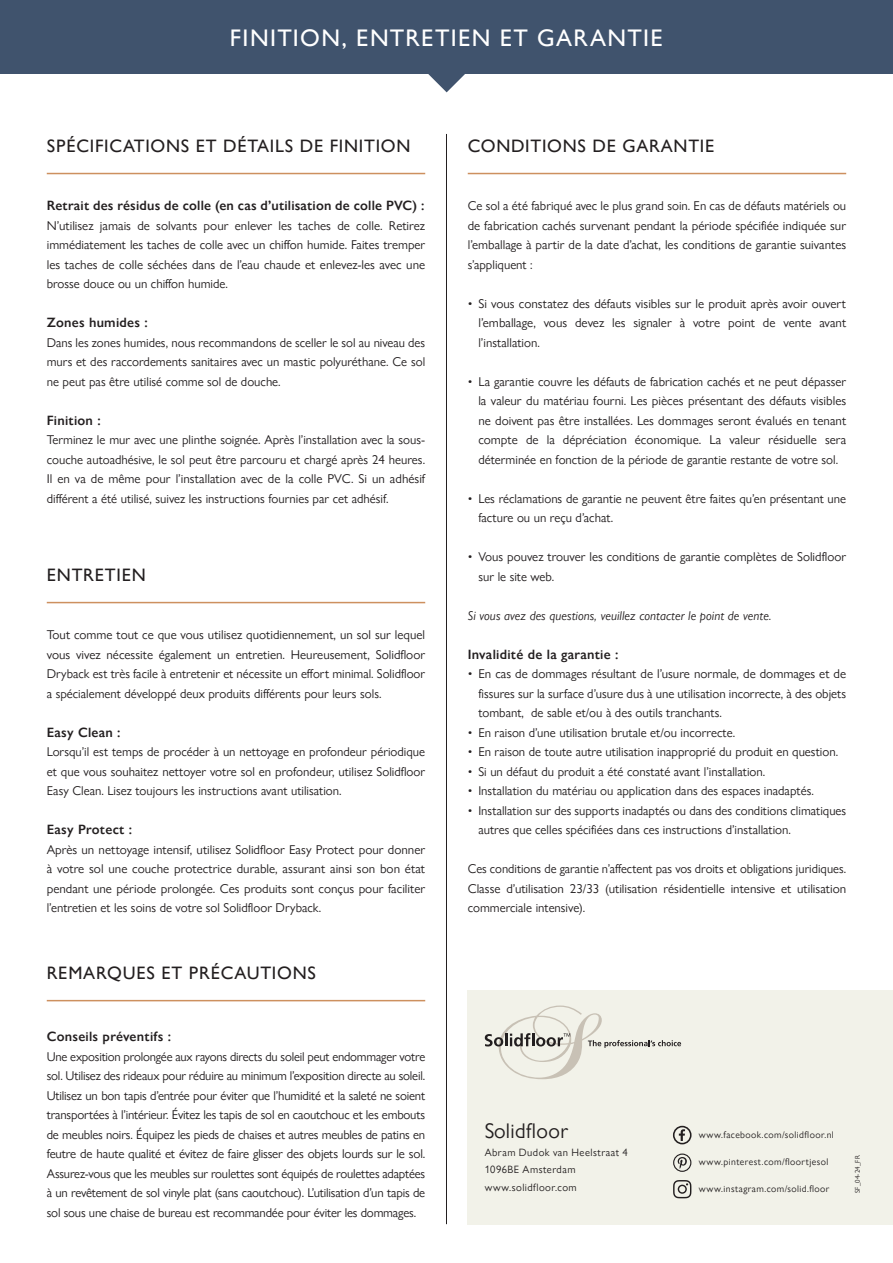
<style>
.page{position:relative;width:893px;height:1263px;background:#fff}
.page>*{position:absolute;margin:0;border:0;box-sizing:border-box;transform-origin:0 0}
.t1{font:500 24px "Gill Sans Nova";letter-spacing:.055em;color:#fff}
.t2{font:21.15px "Gill Sans Nova";letter-spacing:.02em;color:#231f20}
.t3{font:500 18px "Gill Sans Nova";letter-spacing:.04em;color:#231f20}
.t4{font:600 13.5px "Gill Sans Nova";letter-spacing:.02em;color:#231f20}
.t5{font:12.75px/19.5px "Gill Sans Nova";color:#231f20;text-align:justify}
.t6{font:italic 12.75px "Gill Sans Nova";letter-spacing:.005em;color:#231f20}
.t7{font:10.65px/17.7px "Gill Sans Nova";letter-spacing:.045em;color:#231f20}
.t8{font:9.6px "Gill Sans Nova";letter-spacing:.045em;color:#231f20}
.t9{font:6.75px "Gill Sans Nova";letter-spacing:.03em;color:#231f20}
</style>
<div class="page">
<div style="left:0;top:0;width:893px;height:74px;background:#40536d"></div>
<svg style="left:428px;top:74px;width:37px;height:18px"></svg>
<hr style="left:446px;top:134px;width:1px;height:1090px;background:#231f20">
<hr style="left:468px;top:173px;width:378px;height:1px;background:#cd905f">
<div style="left:468px;top:990px;width:425px;height:234px;background:#f2f2e9"></div>
<hr style="left:47px;top:173px;width:378px;height:1px;background:#cd905f">
<hr style="left:47px;top:602px;width:378px;height:1px;background:#cd905f">
<hr style="left:47px;top:1000px;width:378px;height:1px;background:#cd905f">
<svg style="left:673px;top:1180px;width:18px;height:18px"></svg>
<svg style="left:673px;top:1153px;width:18px;height:19px"></svg>
<div style="left:673px;top:1126px;width:18px;height:18px;border:2px solid #231f20;border-radius:50%"></div>
<svg style="left:679px;top:1129px;width:6px;height:12px"></svg>
<svg style="left:485px;top:1005px;width:196px;height:74px"></svg>
<h1 class="t1" style="left:230px;top:23px;width:434px">FINITION, ENTRETIEN ET GARANTIE</h1>
<h3 class="t3" style="left:47px;top:134px;width:365px">SPÉCIFICATIONS ET DÉTAILS DE FINITION</h3>
<p class="t4" style="left:47px;top:197px;width:379px">Retrait des résidus de colle (en cas d’utilisation de colle PVC) :</p>
<p class="t5" style="left:47px;top:215px;width:380px">N’utilisez jamais de solvants pour enlever les taches de colle. Retirez immédiatement les taches de colle avec un chiffon humide. Faites tremper les taches de colle séchées dans de l’eau chaude et enlevez-les avec une brosse douce ou un chiffon humide.</p>
<p class="t4" style="left:47px;top:314px;width:103px">Zones humides :</p>
<p class="t5" style="left:47px;top:332px;width:380px">Dans les zones humides, nous recommandons de sceller le sol au niveau des murs et des raccordements sanitaires avec un mastic polyuréthane. Ce sol ne peut pas être utilisé comme sol de douche.</p>
<p class="t4" style="left:47px;top:412px;width:55px">Finition :</p>
<p class="t5" style="left:47px;top:430px;width:380px">Terminez le mur avec une plinthe soignée. Après l’installation avec la sous&shy;couche autoadhésive, le sol peut être parcouru et chargé après 24 heures.<br>Il en va de même pour l’installation avec de la colle PVC. Si un adhésif différent a été utilisé, suivez les instructions fournies par cet adhésif.</p>
<h3 class="t3" style="left:47px;top:563px;width:101px">ENTRETIEN</h3>
<p class="t5" style="left:47px;top:625px;width:380px">Tout comme tout ce que vous utilisez quotidiennement, un sol sur lequel vous vivez nécessite également un entretien. Heureusement, Solidfloor Dryback est très facile à entretenir et nécessite un effort minimal. Solidfloor a spécialement développé deux produits différents pour leurs sols.</p>
<p class="t4" style="left:47px;top:724px;width:75px">Easy Clean :</p>
<p class="t5" style="left:47px;top:742px;width:380px">Lorsqu’il est temps de procéder à un nettoyage en profondeur périodique et que vous souhaitez nettoyer votre sol en profondeur, utilisez Solidfloor Easy Clean. Lisez toujours les instructions avant utilisation.</p>
<p class="t4" style="left:47px;top:821px;width:87px">Easy Protect :</p>
<p class="t5" style="left:47px;top:839px;width:380px">Après un nettoyage intensif, utilisez Solidfloor Easy Protect pour donner à votre sol une couche protectrice durable, assurant ainsi son bon état pendant une période prolongée. Ces produits sont conçus pour faciliter l’entretien et les soins de votre sol Solidfloor Dryback.</p>
<h3 class="t3" style="left:47px;top:961px;width:271px">REMARQUES ET PRÉCAUTIONS</h3>
<p class="t4" style="left:47px;top:1028px;width:126px">Conseils préventifs :</p>
<p class="t5" style="left:47px;top:1047px;width:380px">Une exposition prolongée aux rayons directs du soleil peut endommager votre sol. Utilisez des rideaux pour réduire au minimum l’exposition directe au soleil.<br>Utilisez un bon tapis d’entrée pour éviter que l’humidité et la saleté ne soient transportées à l’intérieur. Évitez les tapis de sol en caoutchouc et les embouts de meubles noirs. Équipez les pieds de chaises et autres meubles de patins en feutre de haute qualité et évitez de faire glisser des objets lourds sur le sol.<br>Assurez-vous que les meubles sur roulettes sont équipés de roulettes adaptées à un revêtement de sol vinyle plat (sans caoutchouc). L’utilisation d’un tapis de sol sous une chaise de bureau est recommandée pour éviter les dommages.</p>
<h3 class="t3" style="left:468px;top:134px;width:248px">CONDITIONS DE GARANTIE</h3>
<p class="t5" style="left:468px;top:196px;width:380px">Ce sol a été fabriqué avec le plus grand soin. En cas de défauts matériels ou de fabrication cachés survenant pendant la période spécifiée indiquée sur l’emballage à partir de la date d’achat, les conditions de garantie suivantes s’appliquent :</p>
<p class="t5" style="left:478px;top:293px;width:369px;text-indent:-11px">• Si vous constatez des défauts visibles sur le produit après avoir ouvert l’emballage, vous devez les signaler à votre point de vente avant l’installation.</p>
<p class="t5" style="left:478px;top:371px;width:369px;text-indent:-11px">• La garantie couvre les défauts de fabrication cachés et ne peut dépasser la valeur du matériau fourni. Les pièces présentant des défauts visibles ne doivent pas être installées. Les dommages seront évalués en tenant compte de la dépréciation économique. La valeur résiduelle sera déterminée en fonction de la période de garantie restante de votre sol.</p>
<p class="t5" style="left:478px;top:488px;width:369px;text-indent:-11px">• Les réclamations de garantie ne peuvent être faites qu’en présentant une facture ou un reçu d’achat.</p>
<p class="t5" style="left:478px;top:547px;width:369px;text-indent:-11px">• Vous pouvez trouver les conditions de garantie complètes de Solidfloor sur le site web.</p>
<p class="t6" style="left:468px;top:607px;width:305px">Si vous avez des questions, veuillez contacter le point de vente.</p>
<p class="t4" style="left:468px;top:646px;width:152px">Invalidité de la garantie :</p>
<p class="t5" style="left:478px;top:664px;width:369px;text-indent:-11px">• En cas de dommages résultant de l’usure normale, de dommages et de fissures sur la surface d’usure dus à une utilisation incorrecte, à des objets tombant, de sable et/ou à des outils tranchants.</p>
<p class="t5" style="left:468px;top:722px;width:269px">• En raison d’une utilisation brutale et/ou incorrecte.</p>
<p class="t5" style="left:468px;top:742px;width:372px">• En raison de toute autre utilisation inapproprié du produit en question.</p>
<p class="t5" style="left:468px;top:761px;width:299px">• Si un défaut du produit a été constaté avant l’installation.</p>
<p class="t5" style="left:468px;top:781px;width:348px">• Installation du matériau ou application dans des espaces inadaptés.</p>
<p class="t5" style="left:478px;top:800px;width:369px;text-indent:-11px">• Installation sur des supports inadaptés ou dans des conditions climatiques autres que celles spécifiées dans ces instructions d’installation.</p>
<p class="t5" style="left:468px;top:859px;width:380px">Ces conditions de garantie n’affectent pas vos droits et obligations juridiques.<br>Classe d’utilisation 23/33 (utilisation résidentielle intensive et utilisation commerciale intensive).</p>
<h2 class="t2" style="left:485px;top:1118px;width:85px">Solidfloor</h2>
<p class="t7" style="left:485px;top:1143px;width:145px">Abram Dudok van Heelstraat 4<br>1096BE Amsterdam www.solidfloor.com</p>
<p class="t8" style="left:699px;top:1128px;width:137px">www.facebook.com/solidfloor.nl</p>
<p class="t8" style="left:699px;top:1155px;width:131px">www.pinterest.com/floortjesol</p>
<p class="t8" style="left:699px;top:1182px;width:132px">www.instagram.com/solid.floor</p>
<p class="t9" style="left:853px;top:1193px;width:39px;rotate:-90deg">SF_04-24_FR</p>
</div>
